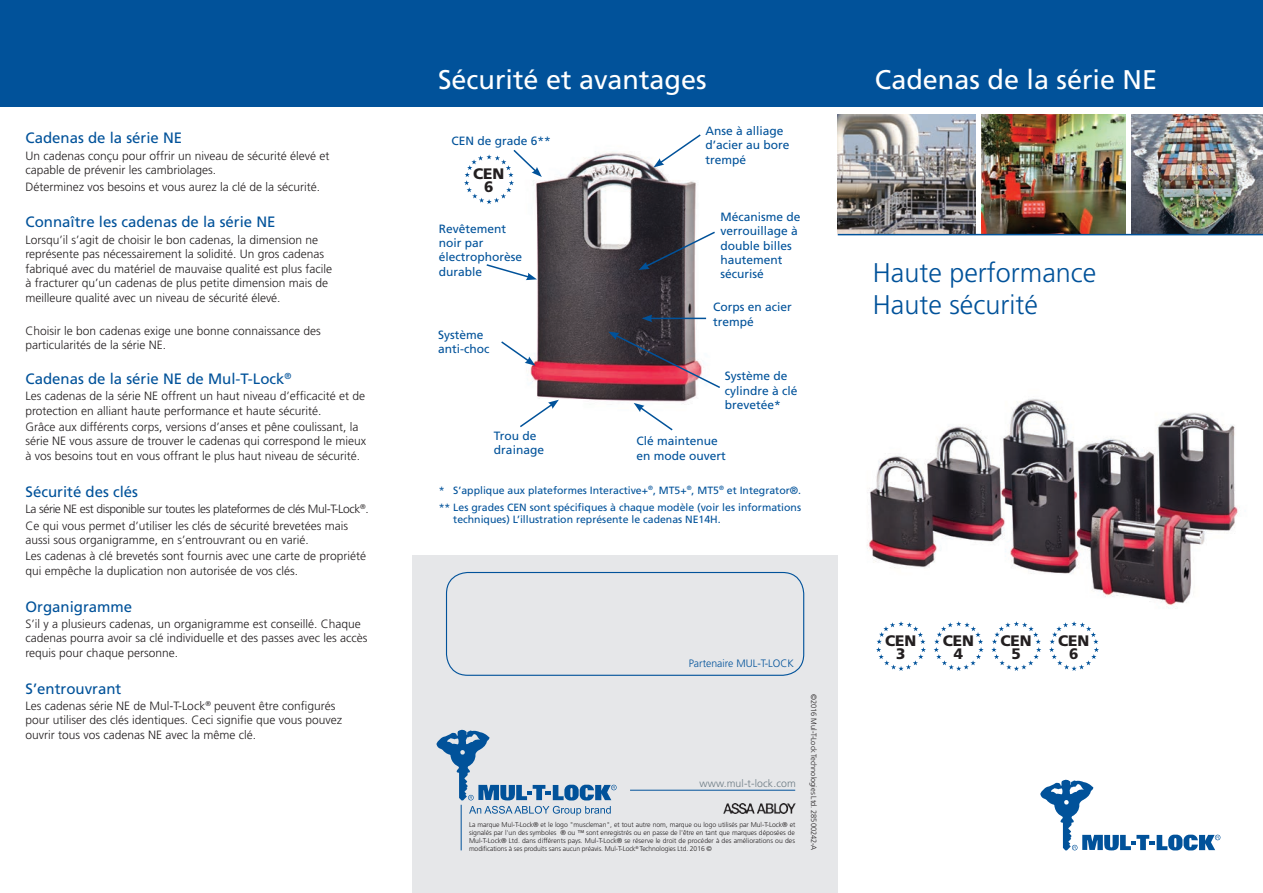
<style>
.page{position:relative;width:1263px;height:893px;background:#fff}
.page>*{position:absolute;margin:0;border:0;box-sizing:border-box;transform-origin:0 0}
.t1{font:27px "Frutiger";color:#fff}
.t2{font:300 27px/32.4px "Frutiger";color:#01529a}
.t3{font:900 15.15px/12.6px "Frutiger";color:#231f20;text-align:center}
.t4{font:15px "Frutiger";color:#01529a}
.t5{font:300 12px/14.4px "Frutiger";color:#231f20}
.t6{font:12px/14.4px "Frutiger";color:#01529a}
.t7{font:300 12px/16.5px "Frutiger";letter-spacing:-.03em;color:#231f20}
.t8{font:300 10.65px "Frutiger";color:#01529a}
.t9{font:10.5px/16.8px "Frutiger";color:#01529a}
.t10{font:300 10.5px "Frutiger LT";letter-spacing:.01em;color:#6c7b84}
.t11{font:300 7.65px "Frutiger";letter-spacing:-.01em;color:#231f20}
.t12{font:300 6.9px/8.1px "Frutiger";letter-spacing:-.01em;color:#231f20;text-align:justify}
</style>
<div class="page">
<div style="left:412px;top:555px;width:426px;height:338px;background:#e6e7e9"></div>
<div style="left:0;top:0;width:1263px;height:106px;background:#01529a"></div>
<img style="left:838px;top:115px;width:137px;height:119px">
<img style="left:981px;top:115px;width:144px;height:119px">
<img style="left:1132px;top:115px;width:131px;height:119px">
<svg style="left:1040px;top:780px;width:180px;height:70px"></svg>
<img style="left:867px;top:399px;width:371px;height:210px">
<svg style="left:876px;top:621px;width:50px;height:50px"></svg>
<svg style="left:934px;top:621px;width:50px;height:50px"></svg>
<svg style="left:991px;top:621px;width:50px;height:50px"></svg>
<svg style="left:1049px;top:621px;width:50px;height:50px"></svg>
<hr style="left:838px;top:234px;width:425px;height:1px;background:#01529a">
<img style="left:526px;top:152px;width:181px;height:252px">
<svg style="left:653px;top:134px;width:49px;height:33px"></svg>
<svg style="left:464px;top:149px;width:78px;height:55px"></svg>
<svg style="left:486px;top:263px;width:51px;height:17px"></svg>
<svg style="left:501px;top:340px;width:34px;height:26px"></svg>
<svg style="left:520px;top:400px;width:39px;height:28px"></svg>
<svg style="left:634px;top:403px;width:40px;height:28px"></svg>
<svg style="left:608px;top:332px;width:112px;height:57px"></svg>
<svg style="left:639px;top:230px;width:76px;height:40px"></svg>
<hr style="left:650px;top:318px;width:56px;height:1px;background:#01529a">
<svg style="left:642px;top:315px;width:10px;height:7px"></svg>
<hr style="left:630px;top:790px;width:165px;height:1px;background:#01529a">
<img style="left:723px;top:804px;width:72px;height:10px">
<hr style="left:461px;top:805px;width:1px;height:45px;background:#01529a">
<div style="left:446px;top:572px;width:358px;height:104px;border:1px solid #01529a;border-radius:21px"></div>
<svg style="left:436px;top:730px;width:181px;height:86px"></svg>
<p class="t4" style="left:26px;top:129px;width:158px">Cadenas de la série NE</p>
<p class="t5" style="left:26px;top:149px;width:305px">Un cadenas conçu pour offrir un niveau de sécurité élevé et capable de prévenir les cambriolages.</p>
<p class="t5" style="left:26px;top:179px;width:296px">Déterminez vos besoins et vous aurez la clé de la sécurité.</p>
<p class="t4" style="left:26px;top:213px;width:252px">Connaître les cadenas de la série NE</p>
<p class="t5" style="left:26px;top:233px;width:308px">Lorsqu’il s’agit de choisir le bon cadenas, la dimension ne représente pas nécessairement la solidité. Un gros cadenas fabriqué avec du matériel de mauvaise qualité est plus facile à fracturer qu’un cadenas de plus petite dimension mais de meilleure qualité avec un niveau de sécurité élevé.</p>
<p class="t5" style="left:26px;top:323px;width:297px">Choisir le bon cadenas exige une bonne connaissance des particularités de la série NE.</p>
<p class="t4" style="left:26px;top:370px;width:267px">Cadenas de la série NE de Mul-T-Lock<sup>®</sup></p>
<p class="t5" style="left:26px;top:389px;width:341px">Les cadenas de la série NE offrent un haut niveau d’efficacité et de protection en alliant haute performance et haute sécurité.</p>
<p class="t5" style="left:26px;top:420px;width:342px">Grâce aux différents corps, versions d’anses et pêne coulissant, la série NE vous assure de trouver le cadenas qui correspond le mieux à vos besoins tout en vous offrant le plus haut niveau de sécurité.</p>
<p class="t4" style="left:26px;top:482px;width:114px">Sécurité des clés</p>
<p class="t7" style="left:26px;top:501px;width:345px">La série NE est disponible sur toutes les plateformes de clés Mul-T-Lock<sup>®</sup>.<br>Ce qui vous permet d’utiliser les clés de sécurité brevetées mais</p>
<p class="t5" style="left:26px;top:531px;width:342px;line-height:16.5px">aussi sous organigramme, en s’entrouvrant ou en varié.<br>Les cadenas à clé brevetés sont fournis avec une carte de propriété</p>
<p class="t5" style="left:26px;top:563px;width:274px">qui empêche la duplication non autorisée de vos clés.</p>
<p class="t4" style="left:26px;top:597px;width:108px">Organigramme</p>
<p class="t5" style="left:26px;top:617px;width:344px">S’il y a plusieurs cadenas, un organigramme est conseillé. Chaque cadenas pourra avoir sa clé individuelle et des passes avec les accès requis pour chaque personne.</p>
<p class="t4" style="left:26px;top:679px;width:97px">S’entrouvrant</p>
<p class="t5" style="left:26px;top:699px;width:318px">Les cadenas série NE de Mul-T-Lock<sup>®</sup> peuvent être configurés pour utiliser des clés identiques. Ceci signifie que vous pouvez ouvrir tous vos cadenas NE avec la même clé.</p>
<p class="t3" style="left:311px;top:180px;width:11px">3</p>
<h1 class="t1" style="left:438px;top:64px;width:270px">Sécurité et avantages</h1>
<h1 class="t1" style="left:875px;top:64px;width:284px">Cadenas de la série NE</h1>
<p class="t6" style="left:451px;top:134px;width:101px">CEN de grade 6**</p>
<p class="t3" style="left:473px;top:168px;width:33px">CEN<br>6</p>
<p class="t6" style="left:439px;top:221px;width:85px">Revêtement noir par électrophorèse durable</p>
<p class="t6" style="left:438px;top:327px;width:53px">Système anti-choc</p>
<p class="t6" style="left:705px;top:123px;width:85px">Anse à alliage d’acier au bore trempé</p>
<p class="t6" style="left:720px;top:209px;width:82px">Mécanisme de verrouillage à double billes hautement sécurisé</p>
<p class="t6" style="left:713px;top:300px;width:80px">Corps en acier trempé</p>
<p class="t6" style="left:725px;top:369px;width:74px">Système de cylindre à clé brevetée*</p>
<p class="t6" style="left:494px;top:428px;width:52px">Trou de drainage</p>
<p class="t6" style="left:636px;top:434px;width:91px">Clé maintenue en mode ouvert</p>
<p class="t9" style="left:439px;top:482px;width:364px">* S’applique aux plateformes Interactive+<sup>®</sup>, MT5+<sup>®</sup>, MT5<sup>®</sup> et Integrator®. ** Les grades CEN sont spécifiques à chaque modèle (voir les informations</p>
<p class="t9" style="left:453px;top:511px;width:269px">techniques) L’illustration représente le cadenas NE14H.</p>
<p class="t8" style="left:689px;top:657px;width:107px">Partenaire MUL-T-LOCK</p>
<p class="t10" style="left:699px;top:777px;width:98px">www.mul-t-lock.com</p>
<p class="t12" style="left:469px;top:820px;width:328px">La marque Mul-T-Lock® et le logo "muscleman", et tout autre nom, marque ou logo utilisés par Mul-T-Lock® et signalés par l'un des symboles ® ou ™ sont enregistrés ou en passe de l'être en tant que marques déposées de Mul-T-Lock® Ltd. dans différents pays. Mul-T-Lock® se réserve le droit de procéder à des améliorations ou des modifications à ses produits sans aucun préavis. Mul-T-Lock<sup>®</sup> Technologies Ltd. 2016 ©</p>
<p class="t11" style="left:818px;top:694px;width:158px;rotate:90deg">©2016 Mul-T-Lock Technologies Ltd. 28500242-A</p>
<h1 class="t2" style="left:873px;top:256px;width:225px">Haute performance<br>Haute sécurité</h1>
<p class="t3" style="left:885px;top:634px;width:33px">CEN<br>3</p>
<p class="t3" style="left:943px;top:634px;width:33px">CEN<br>4</p>
<p class="t3" style="left:1000px;top:634px;width:33px">CEN<br>5</p>
<p class="t3" style="left:1058px;top:634px;width:33px">CEN<br>6</p>
</div>
